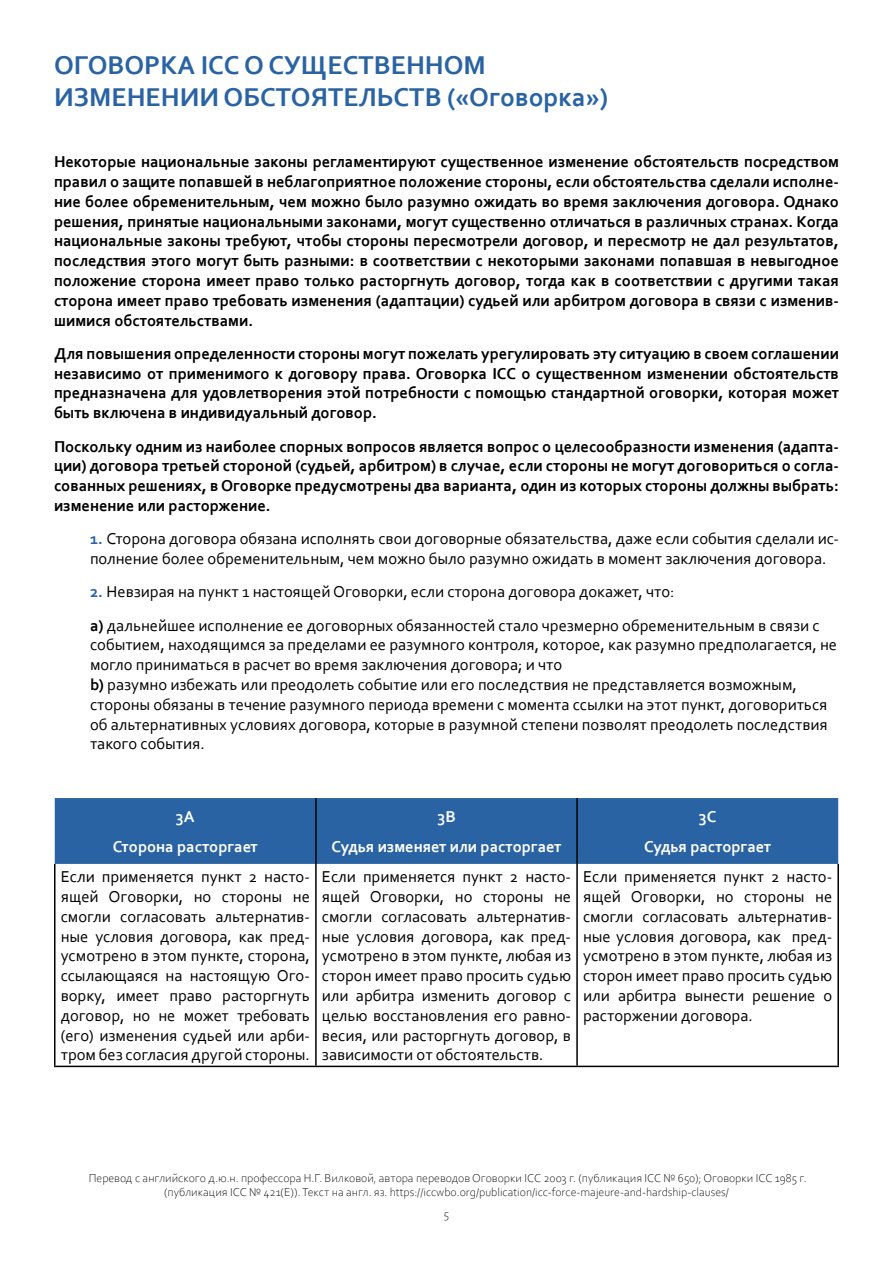
<style>
.page{position:relative;width:893px;height:1263px;background:#fff}
.page>*{position:absolute;margin:0;border:0;box-sizing:border-box;transform-origin:0 0}
.t1{font:700 27px/32.4px "Corbel";color:#2963a3}
.t2{font:16.5px/19.8px "Corbel";color:#000}
.t3{font:700 16.5px/19.8px "Corbel";color:#000;text-align:justify}
.t4{font:700 16.5px/30.3px "Corbel";color:#fff;text-align:center}
.t5{font:300 12px/14.4px "Corbel";color:#000;text-align:center}
.s1{font-weight:700;color:#2963a3}
.s2{font-weight:700}
</style>
<div class="page">
<div style="left:55px;top:798px;width:783px;height:66px;background:#2963a3"></div>
<hr style="left:315px;top:798px;width:2px;height:66px;background:#000">
<hr style="left:576px;top:798px;width:2px;height:66px;background:#000">
<hr style="left:54px;top:864px;width:2px;height:202px;background:#000">
<hr style="left:315px;top:864px;width:2px;height:202px;background:#000">
<hr style="left:576px;top:864px;width:2px;height:202px;background:#000">
<hr style="left:837px;top:864px;width:2px;height:202px;background:#000">
<hr style="left:54px;top:1066px;width:262px;height:1px;background:#000">
<hr style="left:316px;top:1066px;width:261px;height:1px;background:#000">
<hr style="left:577px;top:1066px;width:262px;height:1px;background:#000">
<h1 class="t1" style="left:54px;top:48px;width:555px">ОГОВОРКА ICC О СУЩЕСТВЕННОМ<br>ИЗМЕНЕНИИ ОБСТОЯТЕЛЬСТВ («Оговорка»)</h1>
<p class="t3" style="left:54px;top:151px;width:786px">Некоторые национальные законы регламентируют существенное изменение обстоятельств посредством правил о защите попавшей в неблагоприятное положение стороны, если обстоятельства сделали исполне&shy;ние более обременительным, чем можно было разумно ожидать во время заключения договора. Однако решения, принятые национальными законами, могут существенно отличаться в различных странах. Когда национальные законы требуют, чтобы стороны пересмотрели договор, и пересмотр не дал результатов, последствия этого могут быть разными: в соответствии с некоторыми законами попавшая в невыгодное положение сторона имеет право только расторгнуть договор, тогда как в соответствии с другими такая сторона имеет право требовать изменения (адаптации) судьей или арбитром договора в связи с изменив&shy;шимися обстоятельствами.</p>
<p class="t3" style="left:54px;top:343px;width:786px">Для повышения определенности стороны могут пожелать урегулировать эту ситуацию в своем соглашении независимо от применимого к договору права. Оговорка ICC о существенном изменении обстоятельств предназначена для удовлетворения этой потребности с помощью стандартной оговорки, которая может быть включена в индивидуальный договор.</p>
<p class="t3" style="left:54px;top:436px;width:786px">Поскольку одним из наиболее спорных вопросов является вопрос о целесообразности изменения (адапта&shy;ции) договора третьей стороной (судьей, арбитром) в случае, если стороны не могут договориться о согла&shy;сованных решениях, в Оговорке предусмотрены два варианта, один из которых стороны должны выбрать: изменение или расторжение.</p>
<p class="t2" style="left:90px;top:528px;width:750px"><span class="s1">1.</span> Сторона договора обязана исполнять свои договорные обязательства, даже если события сделали ис&shy;полнение более обременительным, чем можно было разумно ожидать в момент заключения договора.</p>
<p class="t2" style="left:90px;top:575px;width:731px;line-height:33.3px"><span class="s1">2.</span> Невзирая на пункт 1 настоящей Оговорки, если сторона договора докажет, что:<br><span class="s2">а)</span> дальнейшее исполнение ее договорных обязанностей стало чрезмерно обременительным в связи с</p>
<p class="t2" style="left:90px;top:635px;width:748px">событием, находящимся за пределами ее разумного контроля, которое, как разумно предполагается, не могло приниматься в расчет во время заключения договора; и что<br><span class="s2">b)</span> разумно избежать или преодолеть событие или его последствия не представляется возможным, стороны обязаны в течение разумного периода времени с момента ссылки на этот пункт, договориться об альтернативных условиях договора, которые в разумной степени позволят преодолеть последствия такого события.</p>
<p class="t4" style="left:113px;top:801px;width:147px">3A<br>Сторона расторгает</p>
<p class="t4" style="left:332px;top:801px;width:231px">3B<br>Судья изменяет или расторгает</p>
<p class="t4" style="left:644px;top:801px;width:128px">3C<br>Судья расторгает</p>
<p class="t2" style="left:61px;top:866px;width:251px;text-align:justify">Если применяется пункт 2 насто&shy;ящей Оговорки, но стороны не смогли согласовать альтернатив&shy;ные условия договора, как пред&shy;усмотрено в этом пункте, сторона, ссылающаяся на настоящую Ого&shy;ворку, имеет право расторгнуть договор, но не может требовать (его) изменения судьей или арби&shy;тром без согласия другой стороны.</p>
<p class="t2" style="left:322px;top:866px;width:251px;text-align:justify">Если применяется пункт 2 насто&shy;ящей Оговорки, но стороны не смогли согласовать альтернатив&shy;ные условия договора, как пред&shy;усмотрено в этом пункте, любая из сторон имеет право просить судью или арбитра изменить договор с целью восстановления его равно&shy;весия, или расторгнуть договор, в зависимости от обстоятельств.</p>
<p class="t2" style="left:583px;top:866px;width:251px;text-align:justify">Если применяется пункт 2 насто&shy;ящей Оговорки, но стороны не смогли согласовать альтернатив&shy;ные условия договора, как пред&shy;усмотрено в этом пункте, любая из сторон имеет право просить судью или арбитра вынести решение о расторжении договора.</p>
<p class="t5" style="left:89px;top:1170px;width:719px">Перевод с английского д.ю.н. профессора Н.Г. Вилковой, автора переводов Оговорки ICC 2003 г. (публикация ICC № 650); Оговорки ICC 1985 г. (публикация ICC № 421(Е)). Текст на англ. яз. https://iccwbo.org/publication/icc-force-majeure-and-hardship-clauses/</p>
<p class="t5" style="left:444px;top:1206px;width:7px">5</p>
</div>
